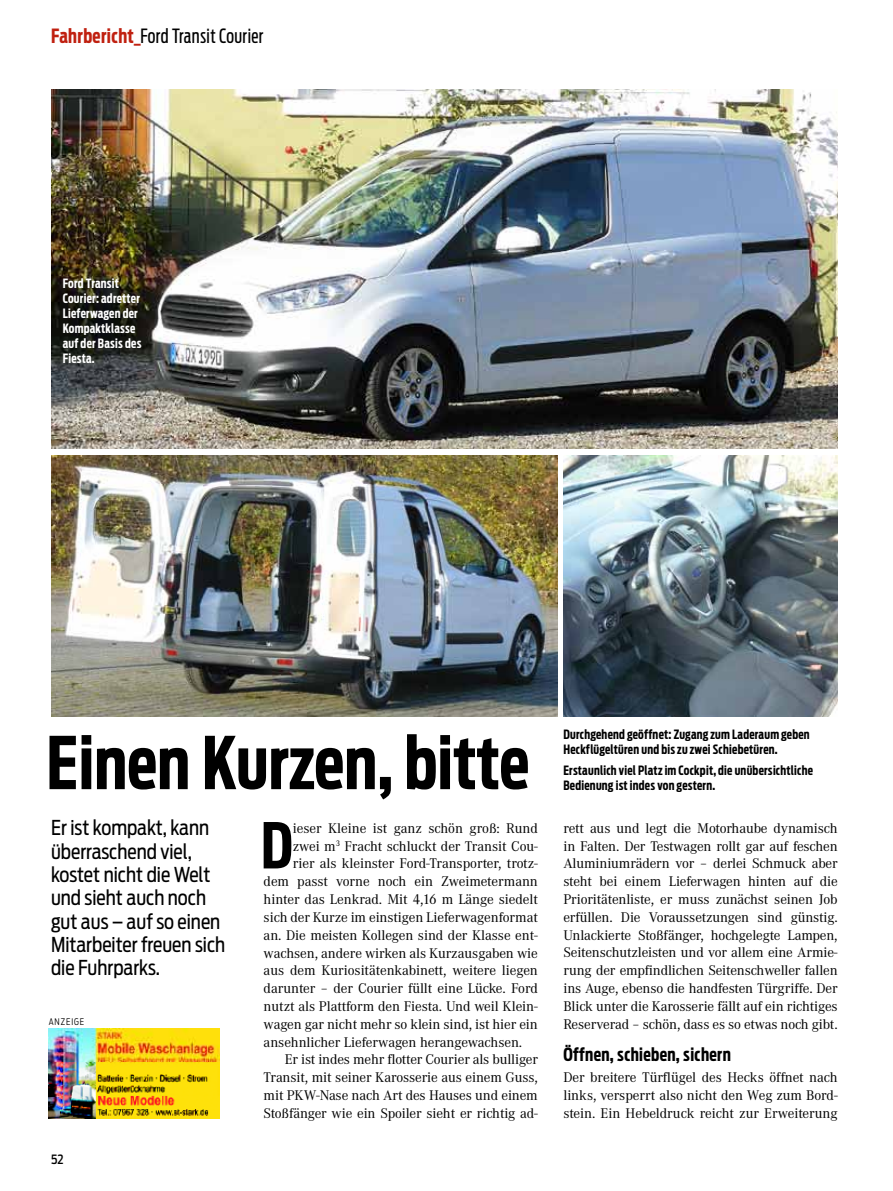
<style>
.page{position:relative;width:893px;height:1191px;background:#fff}
.page>*{position:absolute;margin:0;border:0;box-sizing:border-box;transform-origin:0 0}
.t1{font:700 72px "Antenna Extra Cond";letter-spacing:.005em;color:#000}
.t2{font:700 62.7px "Antenna Extra Cond";color:#000}
.t3{font:20.4px/23.2px "Antenna Cond";color:#000;scale:.95 1}
.t4{font:19.5px "Antenna Extra Cond";letter-spacing:.02em;color:#000}
.t5{font:700 18px "Antenna Extra Cond";letter-spacing:.02em;color:#000}
.t6{font:14.55px/17.9px "Corporate A";letter-spacing:-.005em;color:#000;text-align:justify}
.t7{font:700 12.75px/15px "Antenna Extra Cond";letter-spacing:.02em;color:#000}
.t8{font:700 12.75px/15px "Antenna Extra Cond";letter-spacing:.02em;color:#fff}
.t9{font:500 12.75px "Antenna Cond";color:#000;scale:.95 1}
.t10{font:300 9px "Antenna Cond";letter-spacing:.11em;color:#000;scale:.95 1}
.s1{font-weight:700;color:#c02010}
</style>
<div class="page">
<img style="left:51px;top:90px;width:786px;height:358px">
<img style="left:563px;top:455px;width:275px;height:261px">
<img style="left:51px;top:455px;width:506px;height:261px">
<img style="left:49px;top:1029px;width:170px;height:89px">
<h3 class="t4" style="left:51px;top:24px;width:214px"><span class="s1">Fahrbericht_</span>Ford Transit Courier</h3>
<p class="t8" style="left:63px;top:276px;width:80px">Ford Transit<br>Courier: adretter<br>Lieferwagen der<br>Kompaktklasse auf der Basis des<br>Fiesta.</p>
<h1 class="t1" style="left:46px;top:720px;width:484px">Einen Kurzen, bitte</h1>
<h3 class="t3" style="left:51px;top:816px;width:185px">Er ist kompakt, kann überraschend viel, kostet nicht die Welt und sieht auch noch gut aus – auf so einen<br>Mitarbeiter freuen sich die Fuhrparks.</h3>
<p class="t10" style="left:49px;top:1016px;width:39px">ANZEIGE</p>
<p class="t9" style="left:51px;top:1151px;width:15px">52</p>
<h2 class="t2" style="left:261px;top:808px;width:33px">D</h2>
<p class="t6" style="left:293px;top:819px;width:247px">ieser Kleine ist ganz schön groß: Rund</p>
<p class="t6" style="left:293px;top:837px;width:247px">zwei m<sup>3</sup> Fracht schluckt der Transit Cou-</p>
<p class="t6" style="left:293px;top:855px;width:247px">rier als kleinster Ford-Transporter, trotz-</p>
<p class="t6" style="left:264px;top:873px;width:276px">dem passt vorne noch ein Zweimetermann</p>
<p class="t6" style="left:264px;top:890px;width:276px">hinter das Lenkrad. Mit 4,16 m Länge siedelt</p>
<p class="t6" style="left:264px;top:908px;width:276px">sich der Kurze im einstigen Lieferwagenformat</p>
<p class="t6" style="left:264px;top:926px;width:276px">an. Die meisten Kollegen sind der Klasse ent-</p>
<p class="t6" style="left:264px;top:944px;width:276px">wachsen, andere wirken als Kurzausgaben wie</p>
<p class="t6" style="left:264px;top:962px;width:276px">aus dem Kuriositätenkabinett, weitere liegen</p>
<p class="t6" style="left:264px;top:979px;width:276px">darunter – der Courier füllt eine Lücke. Ford</p>
<p class="t6" style="left:264px;top:997px;width:276px">nutzt als Plattform den Fiesta. Und weil Klein-</p>
<p class="t6" style="left:264px;top:1015px;width:276px">wagen gar nicht mehr so klein sind, ist hier ein</p>
<p class="t6" style="left:264px;top:1033px;width:260px">ansehnlicher Lieferwagen herangewachsen.</p>
<p class="t6" style="left:285px;top:1051px;width:254px">Er ist indes mehr flotter Courier als bulliger</p>
<p class="t6" style="left:264px;top:1068px;width:276px">Transit, mit seiner Karosserie aus einem Guss,</p>
<p class="t6" style="left:264px;top:1086px;width:276px">mit PKW-Nase nach Art des Hauses und einem</p>
<p class="t6" style="left:264px;top:1104px;width:276px">Stoßfänger wie ein Spoiler sieht er richtig ad-</p>
<p class="t7" style="left:563px;top:726px;width:248px">Durchgehend geöffnet: Zugang zum Laderaum geben<br>Heckflügeltüren und bis zu zwei Schiebetüren.</p>
<p class="t7" style="left:563px;top:763px;width:251px">Erstaunlich viel Platz im Cockpit, die unübersichtliche<br>Bedienung ist indes von gestern.</p>
<p class="t6" style="left:563px;top:819px;width:276px">rett aus und legt die Motorhaube dynamisch in Falten. Der Testwagen rollt gar auf feschen Aluminiumrädern vor – derlei Schmuck aber steht bei einem Lieferwagen hinten auf die Prioritätenliste, er muss zunächst seinen Job erfüllen. Die Voraussetzungen sind günstig.<br>Unlackierte Stoßfänger, hochgelegte Lampen, Seitenschutzleisten und vor allem eine Armie&shy;rung der empfindlichen Seitenschweller fallen ins Auge, ebenso die handfesten Türgriffe. Der Blick unter die Karosserie fällt auf ein richtiges Reserverad – schön, dass es so etwas noch gibt.</p>
<p class="t5" style="left:563px;top:1043px;width:169px">Öffnen, schieben, sichern</p>
<p class="t6" style="left:563px;top:1069px;width:276px">Der breitere Türflügel des Hecks öffnet nach links, versperrt also nicht den Weg zum Bord&shy;stein. Ein Hebeldruck reicht zur Erweiterung</p>
</div>
